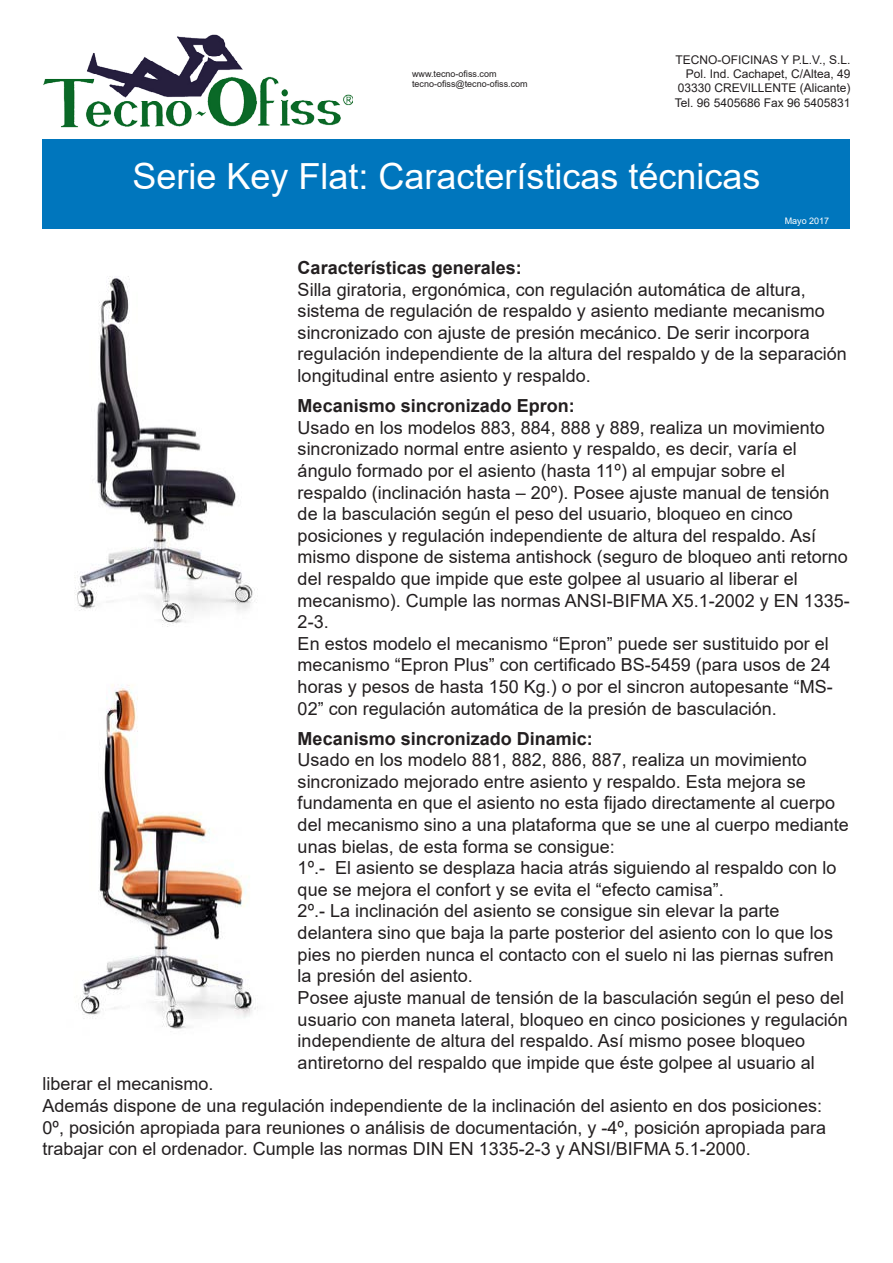
<style>
.page{position:relative;width:893px;height:1263px;background:#fff}
.page>*{position:absolute;margin:0;border:0;box-sizing:border-box;transform-origin:0 0}
.t1{font:36px "Arial";color:#fff}
.t2{font:18px/21.6px "Arial";color:#231f20}
.t3{font:12px "Arial";color:#231f20}
.t4{font:9px "Arial";color:#231f20}
.t5{font:9px "Arial";color:#fff}
.s1{font-weight:700}
</style>
<div class="page">
<div style="left:43px;top:139px;width:807px;height:73px;background:#0076bd"></div>
<div style="left:43px;top:212px;width:807px;height:17px;background:#0076bd"></div>
<img style="left:43px;top:34px;width:309px;height:94px">
<img style="left:74px;top:276px;width:183px;height:351px">
<img style="left:78px;top:684px;width:180px;height:345px">
<p class="t4" style="left:412px;top:67px;width:86px">www.tecno-ofiss.com</p>
<p class="t4" style="left:412px;top:78px;width:117px">tecno-ofiss@tecno-ofiss.com</p>
<p class="t3" style="left:675px;top:51px;width:176px">TECNO-OFICINAS Y P.L.V., S.L.</p>
<p class="t3" style="left:686px;top:66px;width:166px">Pol. Ind. Cachapet, C/Altea, 49</p>
<p class="t3" style="left:678px;top:80px;width:174px">03330 CREVILLENTE (Alicante)</p>
<p class="t3" style="left:675px;top:94px;width:177px">Tel. 96 5405686 Fax 96 5405831</p>
<p class="t1" style="left:132px;top:151px;width:630px">Serie Key Flat: Características técnicas</p>
<p class="t5" style="left:785px;top:214px;width:46px">Mayo 2017</p>
<p class="t2" style="left:298px;top:257px;width:551px"><span class="s1">Características generales:<br></span>Silla giratoria, ergonómica, con regulación automática de altura, sistema de regulación de respaldo y asiento mediante mecanismo sincronizado con ajuste de presión mecánico. De serir incorpora regulación independiente de la altura del respaldo y de la separación longitudinal entre asiento y respaldo.</p>
<p class="t2" style="left:298px;top:395px;width:554px"><span class="s1">Mecanismo sincronizado Epron:<br></span>Usado en los modelos 883, 884, 888 y 889, realiza un movimiento sincronizado normal entre asiento y respaldo, es decir, varía el ángulo formado por el asiento (hasta 11º) al empujar sobre el respaldo (inclinación hasta – 20º). Posee ajuste manual de tensión de la basculación según el peso del usuario, bloqueo en cinco posiciones y regulación independiente de altura del respaldo. Así mismo dispone de sistema antishock (seguro de bloqueo anti retorno del respaldo que impide que este golpee al usuario al liberar el mecanismo). Cumple las normas ANSI-BIFMA X5.1-2002 y EN 1335- 2-3.<br>En estos modelo el mecanismo “Epron” puede ser sustituido por el mecanismo “Epron Plus” con certificado BS-5459 (para usos de 24 horas y pesos de hasta 150 Kg.) o por el sincron autopesante “MS-02” con regulación automática de la presión de basculación.</p>
<p class="t2" style="left:298px;top:727px;width:553px"><span class="s1">Mecanismo sincronizado Dinamic:<br></span>Usado en los modelo 881, 882, 886, 887, realiza un movimiento sincronizado mejorado entre asiento y respaldo. Esta mejora se fundamenta en que el asiento no esta fijado directamente al cuerpo del mecanismo sino a una plataforma que se une al cuerpo mediante unas bielas, de esta forma se consigue:<br>1º.- El asiento se desplaza hacia atrás siguiendo al respaldo con lo que se mejora el confort y se evita el “efecto camisa”.<br>2º.- La inclinación del asiento se consigue sin elevar la parte delantera sino que baja la parte posterior del asiento con lo que los pies no pierden nunca el contacto con el suelo ni las piernas sufren la presión del asiento.<br>Posee ajuste manual de tensión de la basculación según el peso del usuario con maneta lateral, bloqueo en cinco posiciones y regulación independiente de altura del respaldo. Así mismo posee bloqueo antiretorno del respaldo que impide que éste golpee al usuario al</p>
<p class="t2" style="left:43px;top:1073px;width:785px">liberar el mecanismo.<br>Además dispone de una regulación independiente de la inclinación del asiento en dos posiciones:<br>0º, posición apropiada para reuniones o análisis de documentación, y -4º, posición apropiada para trabajar con el ordenador. Cumple las normas DIN EN 1335-2-3 y ANSI/BIFMA 5.1-2000.</p>
</div>
